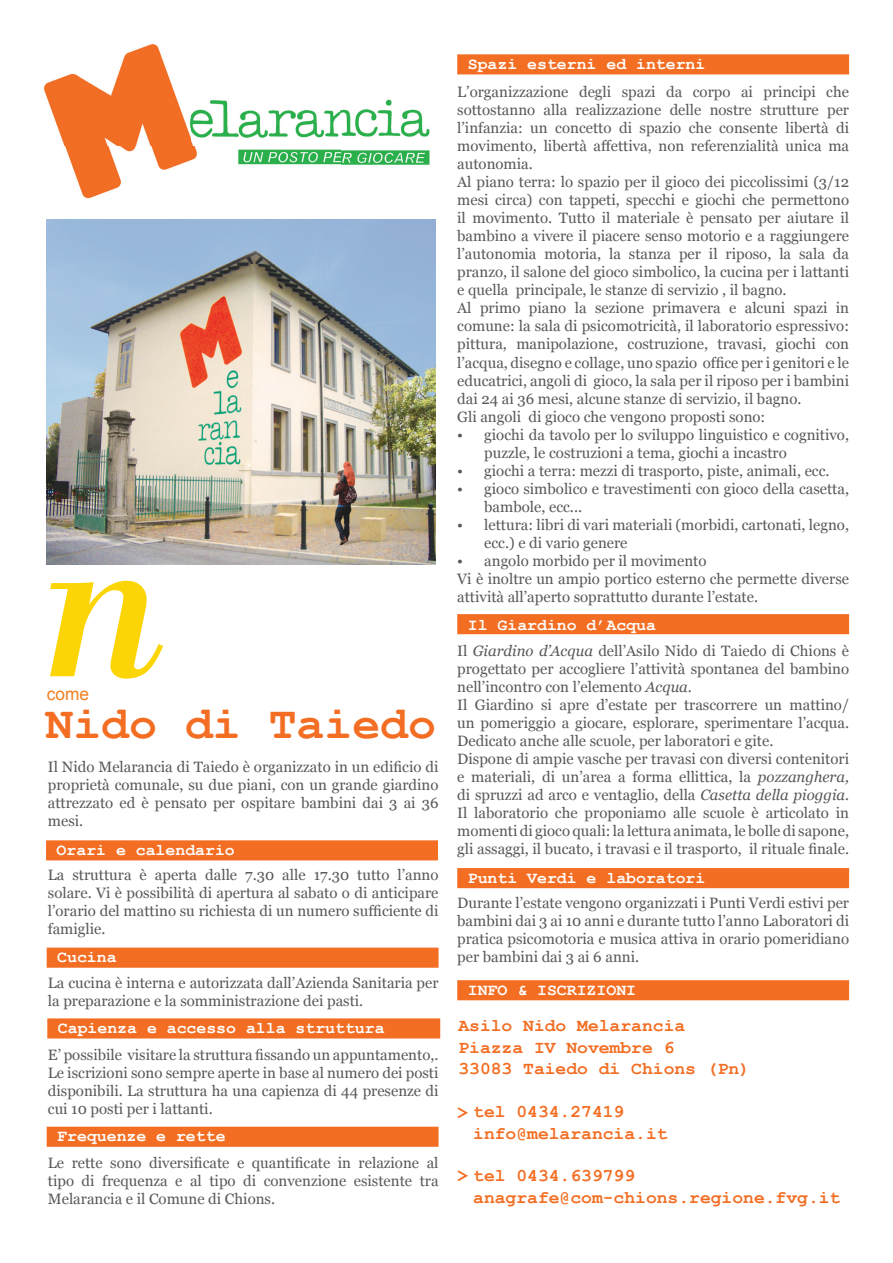
<style>
.page{position:relative;width:893px;height:1263px;background:#fff}
.page>*{position:absolute;margin:0;border:0;box-sizing:border-box;transform-origin:0 0}
.t1{font:italic 233.55px "Bodoni";color:#fcd507;scale:.96 1}
.t2{font:700 46.5px "Courier New";color:#f36e23}
.t3{font:700 18px/21.6px "Courier New";color:#f36e23}
.t4{font:17.25px "Arial";color:#f18022}
.t5{font:700 16.5px "Courier New";color:#fff}
.t6{font:15px/18px "Georgia";color:#57585a}
.s1{font-style:italic}
</style>
<div class="page">
<img style="left:46px;top:219px;width:389px;height:345px">
<img style="left:44px;top:44px;width:386px;height:155px">
<div style="left:46px;top:840px;width:392px;height:20px;background:#f36e23"></div>
<div style="left:47px;top:1127px;width:392px;height:20px;background:#f36e23"></div>
<div style="left:457px;top:868px;width:392px;height:20px;background:#f36e23"></div>
<div style="left:47px;top:948px;width:392px;height:20px;background:#f36e23"></div>
<div style="left:47px;top:1018px;width:393px;height:20px;background:#f36e23"></div>
<div style="left:457px;top:54px;width:392px;height:20px;background:#f36e23"></div>
<div style="left:457px;top:614px;width:392px;height:20px;background:#f36e23"></div>
<div style="left:457px;top:980px;width:392px;height:20px;background:#f36e23"></div>
<h1 class="t1" style="left:41px;top:455px;width:132px">n</h1>
<p class="t4" style="left:47px;top:683px;width:44px">come</p>
<h2 class="t2" style="left:45px;top:695px;width:392px">Nido di Taiedo</h2>
<p class="t6" style="left:48px;top:758px;width:392px;text-align:justify">Il Nido Melarancia di Taiedo è organizzato in un edificio di proprietà comunale, su due piani, con un grande giardino attrezzato ed è pensato per ospitare bambini dai 3 ai 36 mesi.</p>
<p class="t5" style="left:57px;top:840px;width:180px">Orari e calendario</p>
<p class="t6" style="left:48px;top:866px;width:392px;text-align:justify">La struttura è aperta dalle 7.30 alle 17.30 tutto l’anno solare. Vi è possibilità di apertura al sabato o di anticipare l’orario del mattino su richiesta di un numero sufficiente di famiglie.</p>
<p class="t6" style="left:48px;top:974px;width:392px">La cucina è interna e autorizzata dall’Azienda Sanitaria per la preparazione e la somministrazione dei pasti.</p>
<p class="t6" style="left:48px;top:1046px;width:392px;text-align:justify">E’ possibile visitare la struttura fissando un appuntamento,.<br>Le iscrizioni sono sempre aperte in base al numero dei posti disponibili. La struttura ha una capienza di 44 presenze di cui 10 posti per i lattanti.</p>
<p class="t6" style="left:48px;top:1154px;width:392px;text-align:justify">Le rette sono diversificate e quantificate in relazione al tipo di frequenza e al tipo di convenzione esistente tra Melarancia e il Comune di Chions.</p>
<p class="t5" style="left:57px;top:947px;width:61px">Cucina</p>
<p class="t5" style="left:58px;top:1018px;width:328px">Capienza e accesso alla struttura</p>
<p class="t5" style="left:57px;top:1126px;width:170px">Frequenze e rette</p>
<p class="t5" style="left:468px;top:54px;width:239px">Spazi esterni ed interni</p>
<p class="t6" style="left:457px;top:84px;width:393px">L’organizzazione degli spazi da corpo ai principi che sottostanno alla realizzazione delle nostre strutture per l’infanzia: un concetto di spazio che consente libertà di movimento, libertà affettiva, non referenzialità unica ma autonomia.<br>Al piano terra: lo spazio per il gioco dei piccolissimi (3/12 mesi circa) con tappeti, specchi e giochi che permettono il movimento. Tutto il materiale è pensato per aiutare il bambino a vivere il piacere senso motorio e a raggiungere l’autonomia motoria, la stanza per il riposo, la sala da pranzo, il salone del gioco simbolico, la cucina per i lattanti e quella principale, le stanze di servizio , il bagno.<br>Al primo piano la sezione primavera e alcuni spazi in comune: la sala di psicomotricità, il laboratorio espressivo: pittura, manipolazione, costruzione, travasi, giochi con l’acqua, disegno e collage, uno spazio office per i genitori e le educatrici, angoli di gioco, la sala per il riposo per i bambini dai 24 ai 36 mesi, alcune stanze di servizio, il bagno.<br>Gli angoli di gioco che vengono proposti sono:</p>
<p class="t6" style="left:484px;top:426px;width:366px;text-indent:-27px">• giochi da tavolo per lo sviluppo linguistico e cognitivo, puzzle, le costruzioni a tema, giochi a incastro</p>
<p class="t6" style="left:457px;top:462px;width:374px">• giochi a terra: mezzi di trasporto, piste, animali, ecc.</p>
<p class="t6" style="left:484px;top:480px;width:366px;text-indent:-27px">• gioco simbolico e travestimenti con gioco della casetta, bambole, ecc...</p>
<p class="t6" style="left:484px;top:516px;width:366px;text-indent:-27px">• lettura: libri di vari materiali (morbidi, cartonati, legno, ecc.) e di vario genere</p>
<p class="t6" style="left:457px;top:552px;width:393px">• angolo morbido per il movimento<br>Vi è inoltre un ampio portico esterno che permette diverse attività all’aperto soprattutto durante l’estate.</p>
<p class="t6" style="left:457px;top:642px;width:393px">Il <span class="s1">Giardino d’Acqua</span> dell’Asilo Nido di Taiedo di Chions è progettato per accogliere l’attività spontanea del bambino nell’incontro con l’elemento <span class="s1">Acqua</span>.<br>Il Giardino si apre d’estate per trascorrere un mattino/ un pomeriggio a giocare, esplorare, sperimentare l’acqua.<br>Dedicato anche alle scuole, per laboratori e gite.<br>Dispone di ampie vasche per travasi con diversi contenitori e materiali, di un’area a forma ellittica, la <span class="s1">pozzanghera, </span>di spruzzi ad arco e ventaglio, della <span class="s1">Casetta della pioggia.<br></span>Il laboratorio che proponiamo alle scuole è articolato in momenti di gioco quali: la lettura animata, le bolle di sapone, gli assaggi, il bucato, i travasi e il trasporto, il rituale finale.</p>
<p class="t6" style="left:457px;top:894px;width:393px;text-align:justify">Durante l’estate vengono organizzati i Punti Verdi estivi per bambini dai 3 ai 10 anni e durante tutto l’anno Laboratori di pratica psicomotoria e musica attiva in orario pomeridiano per bambini dai 3 ai 6 anni.</p>
<p class="t5" style="left:468px;top:614px;width:190px">Il Giardino d’Acqua</p>
<p class="t5" style="left:468px;top:867px;width:239px">Punti Verdi e laboratori</p>
<p class="t5" style="left:468px;top:979px;width:170px">INFO &amp; ISCRIZIONI</p>
<p class="t3" style="left:458px;top:1014px;width:293px">Asilo Nido Melarancia<br>Piazza IV Novembre 6<br>33083 Taiedo di Chions (Pn)</p>
<p class="t3" style="left:473px;top:1100px;width:196px;text-indent:-16px">&gt; tel 0434.27419 info@melarancia.it</p>
<p class="t3" style="left:473px;top:1164px;width:369px;text-indent:-16px">&gt; tel 0434.639799 anagrafe@com-chions.regione.fvg.it</p>
</div>
